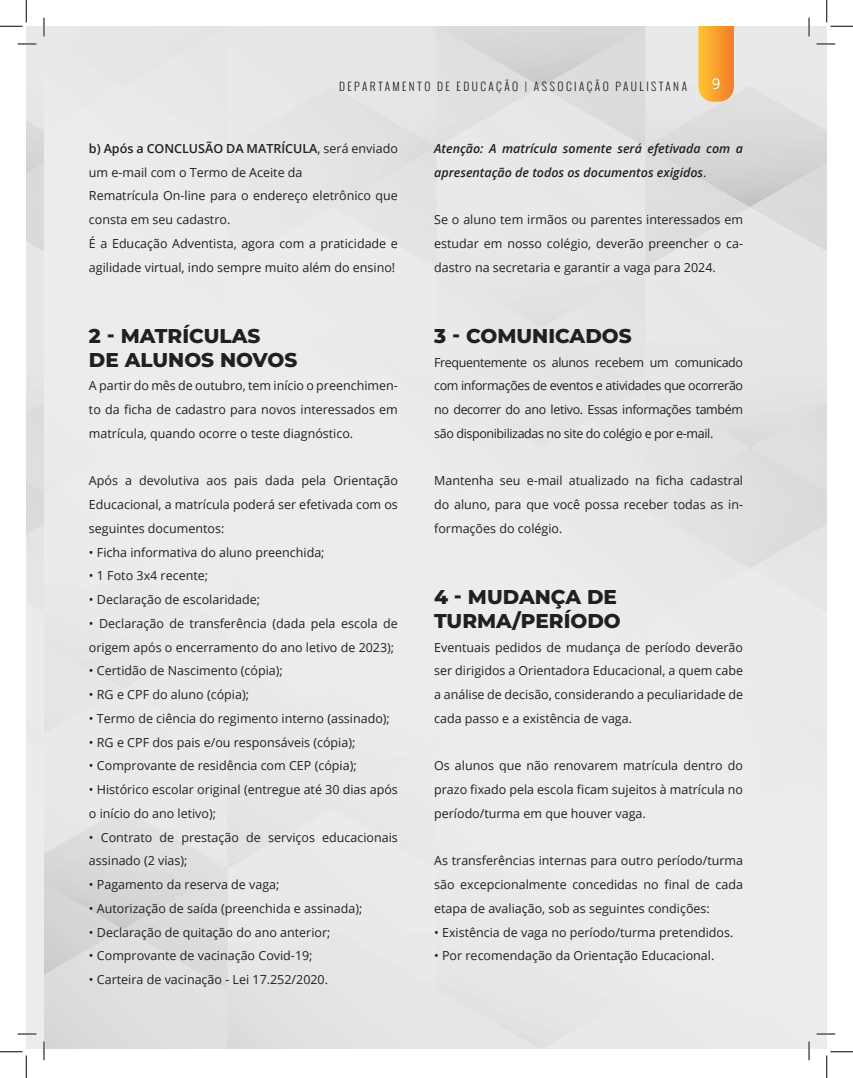
<style>
.page{position:relative;width:853px;height:1078px;background:#fff}
.page>*{position:absolute;margin:0;border:0;box-sizing:border-box;transform-origin:0 0}
.t1{font:800 20px/23.8px "Montserrat";color:#231f20}
.t2{font:15px "Open Sans";color:#fff}
.t3{font:12.5px/23.8px "Open Sans";color:#231f20;text-align:justify}
.t4{font:italic 600 12.5px/23.8px "Open Sans";color:#231f20}
.t5{font:300 11.25px "Oswald";letter-spacing:.22em;color:#231f20}
.s1{font-weight:600}
.s2{font-weight:400;font-style:normal}
</style>
<div class="page">
<svg style="left:698px;top:26px;width:36px;height:76px;background:#f7a337"></svg>
<svg style="left:18px;top:43px;width:18px;height:2px"></svg>
<svg style="left:816px;top:43px;width:19px;height:2px"></svg>
<svg style="left:18px;top:1033px;width:18px;height:2px"></svg>
<svg style="left:816px;top:1033px;width:19px;height:2px"></svg>
<svg style="left:43px;top:18px;width:2px;height:18px"></svg>
<svg style="left:43px;top:1041px;width:2px;height:19px"></svg>
<svg style="left:808px;top:18px;width:2px;height:18px"></svg>
<svg style="left:808px;top:1041px;width:2px;height:19px"></svg>
<svg style="left:0;top:0;width:27px;height:27px"></svg>
<svg style="left:0;top:1051px;width:27px;height:27px"></svg>
<svg style="left:826px;top:0;width:27px;height:27px"></svg>
<svg style="left:826px;top:1051px;width:27px;height:27px"></svg>
<p class="t5" style="left:339px;top:78px;width:350px">DEPARTAMENTO DE EDUCAÇÃO | ASSOCIAÇÃO PAULISTANA</p>
<p class="t2" style="left:712px;top:74px;width:10px">9</p>
<p class="t3" style="left:89px;top:136px;width:310px;text-align:left"><span class="s1">b) Após a CONCLUSÃO DA MATRÍCULA</span>, será enviado um e-mail com o Termo de Aceite da<br>Rematrícula On-line para o endereço eletrônico que consta em seu cadastro.<br>É a Educação Adventista, agora com a praticidade e agilidade virtual, indo sempre muito além do ensino!</p>
<h1 class="t1" style="left:89px;top:323px;width:210px">2 - MATRÍCULAS<br>DE ALUNOS NOVOS</h1>
<p class="t3" style="left:89px;top:374px;width:310px">A partir do mês de outubro, tem início o preenchimen&shy;to da ficha de cadastro para novos interessados em matrícula, quando ocorre o teste diagnóstico.</p>
<p class="t3" style="left:89px;top:469px;width:310px">Após a devolutiva aos pais dada pela Orientação Educacional, a matrícula poderá ser efetivada com os seguintes documentos:</p>
<p class="t3" style="left:89px;top:540px;width:237px">• Ficha informativa do aluno preenchida;</p>
<p class="t3" style="left:89px;top:564px;width:121px">• 1 Foto 3x4 recente;</p>
<p class="t3" style="left:89px;top:587px;width:173px">• Declaração de escolaridade;</p>
<p class="t3" style="left:89px;top:611px;width:310px">• Declaração de transferência (dada pela escola de origem após o encerramento do ano letivo de 2023);</p>
<p class="t3" style="left:89px;top:659px;width:195px">• Certidão de Nascimento (cópia);</p>
<p class="t3" style="left:89px;top:682px;width:162px">• RG e CPF do aluno (cópia);</p>
<p class="t3" style="left:89px;top:706px;width:302px">• Termo de ciência do regimento interno (assinado);</p>
<p class="t3" style="left:89px;top:730px;width:268px">• RG e CPF dos pais e/ou responsáveis (cópia);</p>
<p class="t3" style="left:89px;top:754px;width:269px">• Comprovante de residência com CEP (cópia);</p>
<p class="t3" style="left:89px;top:777px;width:310px">• Histórico escolar original (entregue até 30 dias após o início do ano letivo);</p>
<p class="t3" style="left:89px;top:825px;width:310px">• Contrato de prestação de serviços educacionais assinado (2 vias);</p>
<p class="t3" style="left:89px;top:872px;width:192px">• Pagamento da reserva de vaga;</p>
<p class="t3" style="left:89px;top:896px;width:275px">• Autorização de saída (preenchida e assinada);</p>
<p class="t3" style="left:89px;top:920px;width:243px">• Declaração de quitação do ano anterior;</p>
<p class="t3" style="left:89px;top:944px;width:225px">• Comprovante de vacinação Covid-19;</p>
<p class="t3" style="left:89px;top:967px;width:241px">• Carteira de vacinação - Lei 17.252/2020.</p>
<p class="t4" style="left:434px;top:136px;width:310px">Atenção: A matrícula somente será efetivada com a apresentação de todos os documentos exigidos<span class="s2">.</span></p>
<p class="t3" style="left:434px;top:207px;width:310px">Se o aluno tem irmãos ou parentes interessados em estudar em nosso colégio, deverão preencher o ca&shy;dastro na secretaria e garantir a vaga para 2024.</p>
<h1 class="t1" style="left:434px;top:323px;width:199px">3 - COMUNICADOS</h1>
<p class="t3" style="left:434px;top:350px;width:310px">Frequentemente os alunos recebem um comunicado com informações de eventos e atividades que ocorrerão no decorrer do ano letivo. Essas informações também são disponibilizadas no site do colégio e por e-mail.</p>
<p class="t3" style="left:434px;top:469px;width:310px">Mantenha seu e-mail atualizado na ficha cadastral do aluno, para que você possa receber todas as in&shy;formações do colégio.</p>
<h1 class="t1" style="left:434px;top:584px;width:188px">4 - MUDANÇA DE<br>TURMA/PERÍODO</h1>
<p class="t3" style="left:434px;top:635px;width:310px">Eventuais pedidos de mudança de período deverão ser dirigidos a Orientadora Educacional, a quem cabe a análise de decisão, considerando a peculiaridade de cada passo e a existência de vaga.</p>
<p class="t3" style="left:434px;top:754px;width:310px">Os alunos que não renovarem matrícula dentro do prazo fixado pela escola ficam sujeitos à matrícula no período/turma em que houver vaga.</p>
<p class="t3" style="left:434px;top:849px;width:310px">As transferências internas para outro período/turma são excepcionalmente concedidas no final de cada etapa de avaliação, sob as seguintes condições:</p>
<p class="t3" style="left:434px;top:920px;width:301px">• Existência de vaga no período/turma pretendidos.</p>
<p class="t3" style="left:434px;top:944px;width:282px">• Por recomendação da Orientação Educacional.</p>
</div>
